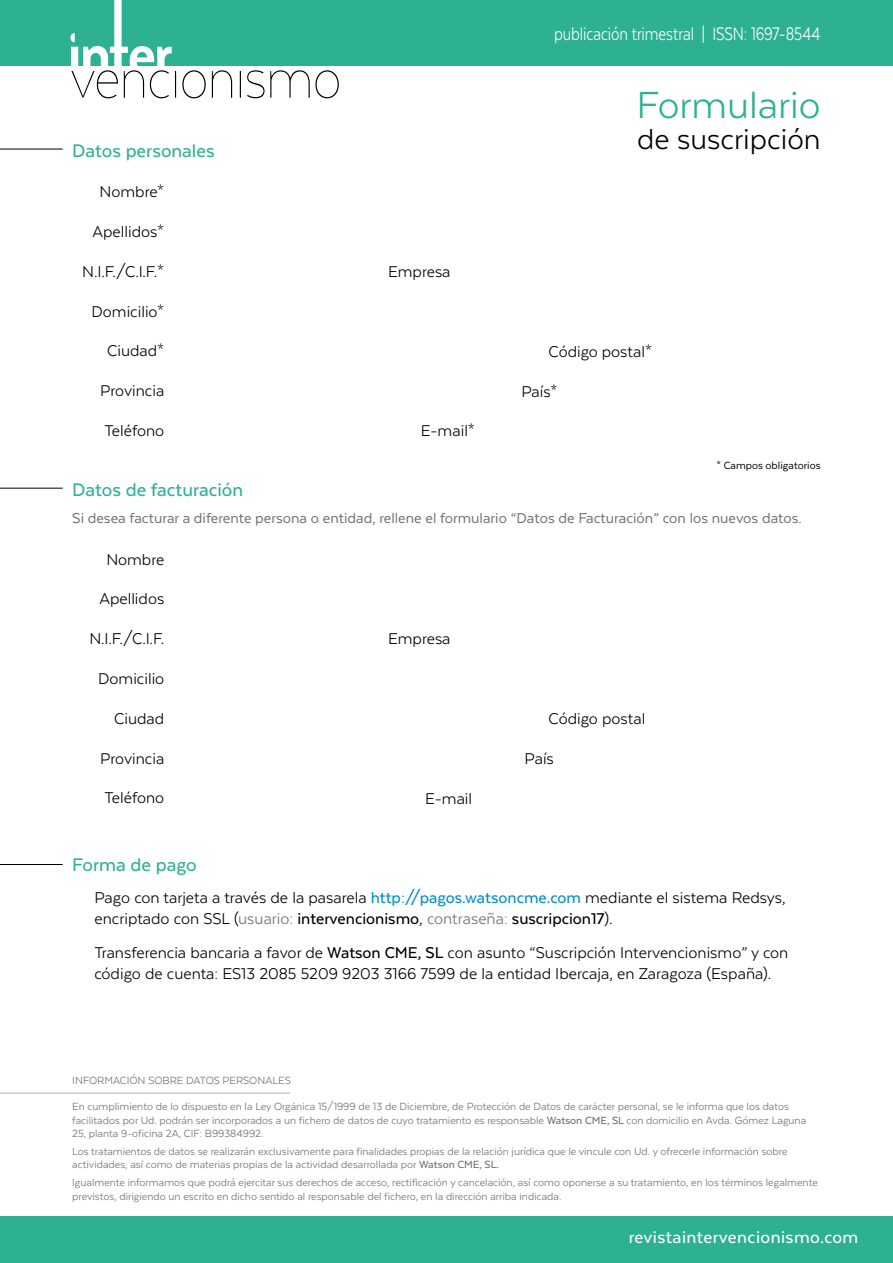
<style>
.page{position:relative;width:893px;height:1263px;background:#fff}
.page>*{position:absolute;margin:0;border:0;box-sizing:border-box;transform-origin:0 0}
.t1{font:43.5px "Texta";color:#2db192}
.t2{font:33px "Texta";color:#000}
.t3{font:500 21px "Texta";color:#2db192}
.t4{font:21px "Texta";letter-spacing:-.005em;color:#fff;scale:.8 1}
.t5{font:500 19.5px "Texta";letter-spacing:.02em;color:#fff}
.t6{font:18px/21px "Texta";color:#000}
.t7{font:16.5px "Texta";color:#706f6f}
.t8{font:12px/13.5px "Texta";color:#706f6f}
.t9{font:12px "Texta";color:#000}
.s1{font-weight:500;color:#008fcc}
.s2{color:#706f6f}
.s3{font-weight:500}
</style>
<div class="page">
<div style="left:0;top:1216px;width:893px;height:47px;background:#2db192"></div>
<div style="left:0;top:0;width:893px;height:66px;background:#2db192"></div>
<svg style="left:70px;top:0;width:269px;height:98px"></svg>
<hr style="left:0;top:149px;width:63px;height:1px;background:#000">
<hr style="left:0;top:488px;width:63px;height:1px;background:#000">
<hr style="left:0;top:864px;width:63px;height:1px;background:#000">
<hr style="left:0;top:1093px;width:290px;height:1px;background:#b3b2b2">
<h3 class="t4" style="left:554px;top:23px;width:335px">publicación trimestral | ISSN: 1697-8544</h3>
<h3 class="t3" style="left:72px;top:140px;width:144px">Datos personales</h3>
<h3 class="t6" style="left:100px;top:181px;width:66px">Nombre*</h3>
<h3 class="t6" style="left:93px;top:221px;width:73px">Apellidos*</h3>
<h3 class="t6" style="left:82px;top:261px;width:84px">N.I.F./C.I.F.*</h3>
<h3 class="t6" style="left:92px;top:301px;width:74px">Domicilio*</h3>
<h3 class="t6" style="left:107px;top:340px;width:59px">Ciudad*</h3>
<h3 class="t6" style="left:100px;top:380px;width:66px">Provincia</h3>
<h3 class="t6" style="left:105px;top:420px;width:61px">Teléfono</h3>
<h3 class="t6" style="left:388px;top:261px;width:64px">Empresa</h3>
<h3 class="t6" style="left:421px;top:420px;width:56px">E-mail*</h3>
<h1 class="t1" style="left:636px;top:82px;width:186px">Formulario</h1>
<h2 class="t2" style="left:637px;top:122px;width:185px">de suscripción</h2>
<h3 class="t6" style="left:549px;top:341px;width:105px">Código postal*</h3>
<h3 class="t6" style="left:521px;top:381px;width:38px">País*</h3>
<p class="t9" style="left:716px;top:459px;width:106px">* Campos obligatorios</p>
<h3 class="t3" style="left:72px;top:479px;width:172px">Datos de facturación</h3>
<h3 class="t7" style="left:72px;top:510px;width:731px">Si desea facturar a diferente persona o entidad, rellene el formulario “Datos de Facturación” con los nuevos datos.</h3>
<h3 class="t6" style="left:106px;top:549px;width:60px">Nombre</h3>
<h3 class="t6" style="left:99px;top:588px;width:66px">Apellidos</h3>
<h3 class="t6" style="left:89px;top:628px;width:77px">N.I.F./C.I.F.</h3>
<h3 class="t6" style="left:98px;top:668px;width:68px">Domicilio</h3>
<h3 class="t6" style="left:114px;top:708px;width:52px">Ciudad</h3>
<h3 class="t6" style="left:100px;top:747px;width:66px">Provincia</h3>
<h3 class="t6" style="left:105px;top:787px;width:61px">Teléfono</h3>
<h3 class="t3" style="left:72px;top:853px;width:126px">Forma de pago</h3>
<h3 class="t6" style="left:388px;top:628px;width:64px">Empresa</h3>
<h3 class="t6" style="left:425px;top:787px;width:48px">E-mail</h3>
<h3 class="t6" style="left:549px;top:708px;width:98px">Código postal</h3>
<h3 class="t6" style="left:525px;top:748px;width:31px">País</h3>
<h3 class="t6" style="left:95px;top:886px;width:693px">Pago con tarjeta a través de la pasarela <span class="s1">http://pagos.watsoncme.com</span> mediante el sistema Redsys, encriptado con SSL (<span class="s2">usuario:</span> <span class="s3">intervencionismo</span>, <span class="s2">contraseña:</span> <span class="s3">suscripcion17</span>).</h3>
<h3 class="t6" style="left:94px;top:941px;width:696px">Transferencia bancaria a favor de <span class="s3">Watson CME, SL</span> con asunto “Suscripción Intervencionismo” y con código de cuenta: ES13 2085 5209 9203 3166 7599 de la entidad Ibercaja, en Zaragoza (España).</h3>
<p class="t8" style="left:72px;top:1067px;width:718px;line-height:26.2px">INFORMACIÓN SOBRE DATOS PERSONALES<br>En cumplimiento de lo dispuesto en la Ley Orgánica 15/1999 de 13 de Diciembre, de Protección de Datos de carácter personal, se le informa que los datos</p>
<p class="t8" style="left:72px;top:1113px;width:735px">facilitados por Ud. podrán ser incorporados a un fichero de datos de cuyo tratamiento es responsable <span class="s3">Watson CME, SL</span> con domicilio en Avda. Gómez Laguna<br>25, planta 9-oficina 2A, CIF: B99384992.</p>
<p class="t8" style="left:72px;top:1144px;width:717px">Los tratamientos de datos se realizarán exclusivamente para finalidades propias de la relación jurídica que le vincule con Ud. y ofrecerle información sobre actividades, así como de materias propias de la actividad desarrollada por <span class="s3">Watson CME, SL.</span></p>
<p class="t8" style="left:72px;top:1175px;width:747px">Igualmente informamos que podrá ejercitar sus derechos de acceso, rectificación y cancelación, así como oponerse a su tratamiento, en los términos legalmente previstos, dirigiendo un escrito en dicho sentido al responsable del fichero, en la dirección arriba indicada.</p>
<h3 class="t5" style="left:629px;top:1227px;width:231px">revistaintervencionismo.com</h3>
</div>
